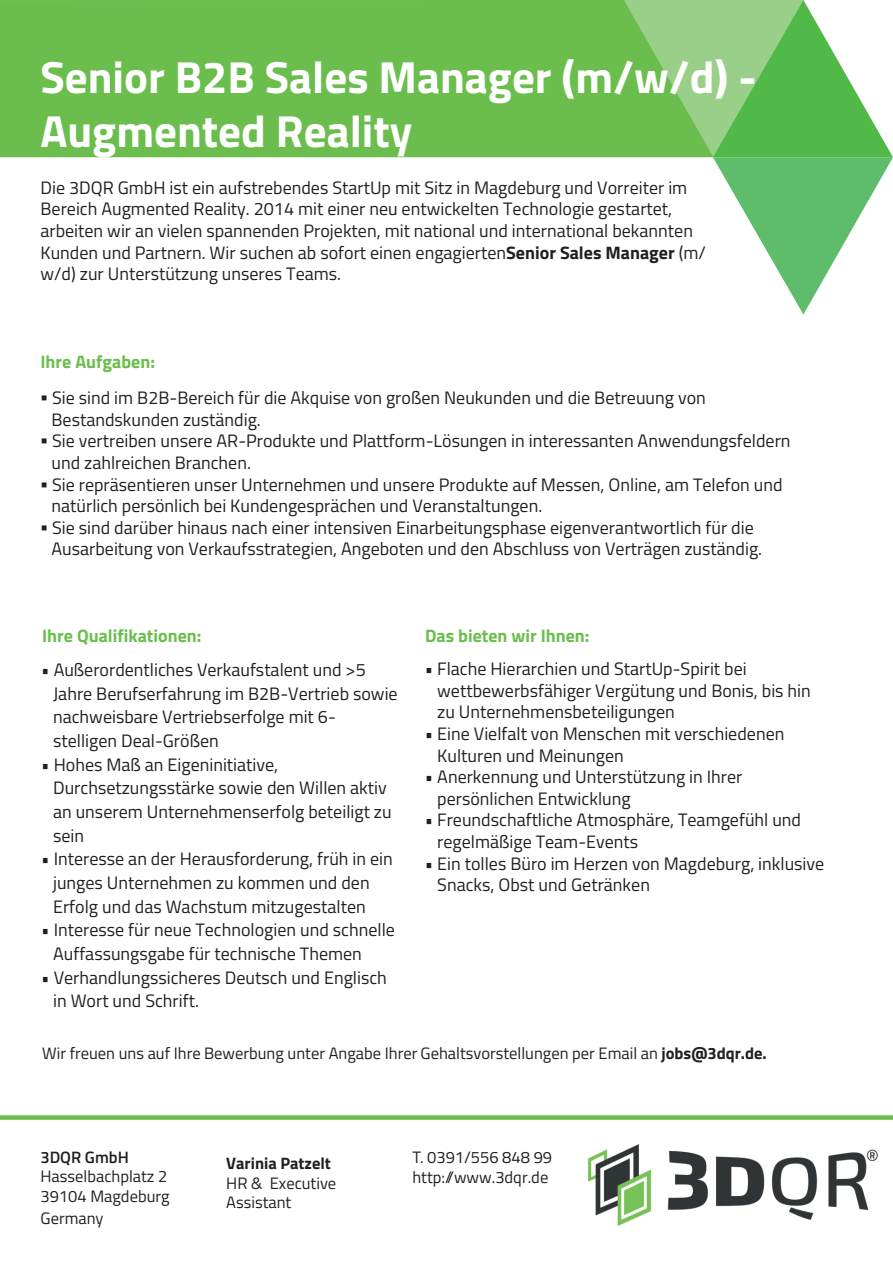
<style>
.page{position:relative;width:893px;height:1263px;background:#fff}
.page>*{position:absolute;margin:0;border:0;box-sizing:border-box;transform-origin:0 0}
.t1{font:700 45px/54px "Titillium Web";color:#fff}
.t2{font:18px/21.6px "Titillium Web";color:#231f20}
.t3{font:700 18px "Titillium Web";color:#6bbe4d}
.t4{font:16.5px/19.8px "Titillium Web";color:#231f20}
.t5{font:700 16.5px "Titillium Web";color:#231f20}
.t6{font:600 16.5px "Titillium Web";color:#231f20}
.s1{font-weight:700}
.s2{font-style:inherit}
</style>
<div class="page">
<div style="left:0;top:0;width:624px;height:157px;background:#6bbe4d"></div>
<svg style="left:624px;top:0;width:269px;height:314px"></svg>
<div style="left:0;top:1115px;width:893px;height:5px;background:#6bbe4d"></div>
<img style="left:589px;top:1144px;width:289px;height:81px">
<h1 class="t1" style="left:40px;top:48px;width:718px">Senior B2B Sales Manager (m/w/d) -<br>Augmented Reality</h1>
<p class="t2" style="left:40px;top:176px;width:667px">Die 3DQR GmbH ist ein aufstrebendes StartUp mit Sitz in Magdeburg und Vorreiter im Bereich Augmented Reality. 2014 mit einer neu entwickelten Technologie gestartet, arbeiten wir an vielen spannenden Projekten, mit national und international bekannten Kunden und Partnern. Wir suchen ab sofort einen engagierten <span class="s1">Senior Sales Manager</span> (m/ w/d) zur Unterstützung unseres Teams.</p>
<p class="t3" style="left:40px;top:348px;width:116px"><span class="s2">Ihre</span> Aufgaben:</p>
<p class="t2" style="left:52px;top:386px;width:656px;text-indent:-11px">▪ Sie sind im B2B-Bereich für die Akquise von großen Neukunden und die Betreuung von<br>Bestandskunden zuständig.</p>
<p class="t2" style="left:52px;top:429px;width:740px;text-indent:-11px">▪ Sie vertreiben unsere AR-Produkte und Plattform-Lösungen in interessanten Anwendungsfeldern und zahlreichen Branchen.</p>
<p class="t2" style="left:52px;top:473px;width:733px;text-indent:-11px">▪ Sie repräsentieren unser Unternehmen und unsere Produkte auf Messen, Online, am Telefon und natürlich persönlich bei Kundengesprächen und Veranstaltungen.</p>
<p class="t2" style="left:52px;top:516px;width:712px;text-indent:-11px">▪ Sie sind darüber hinaus nach einer intensiven Einarbeitungsphase eigenverantwortlich für die<br>Ausarbeitung von Verkaufsstrategien, Angeboten und den Abschluss von Verträgen zuständig.</p>
<p class="t3" style="left:42px;top:622px;width:161px"><span class="s2">Ihre</span> Qualifikationen:</p>
<p class="t2" style="left:53px;top:657px;width:346px;line-height:23.7px;text-indent:-12px"><span class="s2">•</span> Außerordentliches Verkaufstalent und &gt;5<br>Jahre Berufserfahrung im B2B-Vertrieb sowie nachweisbare Vertriebserfolge mit 6- stelligen Deal-Größen</p>
<p class="t2" style="left:53px;top:751px;width:340px;line-height:23.7px;text-indent:-12px"><span class="s2">•</span> Hohes Maß an Eigeninitiative,<br>Durchsetzungsstärke sowie den Willen aktiv an unserem Unternehmenserfolg beteiligt zu sein</p>
<p class="t2" style="left:53px;top:846px;width:341px;line-height:23.7px;text-indent:-12px"><span class="s2">•</span> Interesse an der Herausforderung, früh in ein junges Unternehmen zu kommen und den<br>Erfolg und das Wachstum mitzugestalten</p>
<p class="t2" style="left:53px;top:917px;width:343px;line-height:23.7px;text-indent:-12px"><span class="s2">•</span> Interesse für neue Technologien und schnelle<br>Auffassungsgabe für technische Themen</p>
<p class="t2" style="left:53px;top:964px;width:335px;line-height:23.7px;text-indent:-12px"><span class="s2">•</span> Verhandlungssicheres Deutsch und Englisch in Wort und Schrift.</p>
<p class="t3" style="left:425px;top:622px;width:166px">Das bieten wir <span class="s2">Ihnen</span>:</p>
<p class="t2" style="left:437px;top:657px;width:375px;text-indent:-12px"><span class="s2">•</span> Flache Hierarchien und StartUp-Spirit bei wettbewerbsfähiger Vergütung und Bonis, bis hin zu Unternehmensbeteiligungen</p>
<p class="t2" style="left:437px;top:722px;width:349px;text-indent:-12px"><span class="s2">•</span> Eine Vielfalt von Menschen mit verschiedenen<br>Kulturen und Meinungen</p>
<p class="t2" style="left:437px;top:765px;width:307px;text-indent:-12px"><span class="s2">•</span> Anerkennung und Unterstützung in Ihrer persönlichen Entwicklung</p>
<p class="t2" style="left:437px;top:808px;width:365px;text-indent:-12px"><span class="s2">•</span> Freundschaftliche Atmosphäre, Teamgefühl und regelmäßige Team-Events</p>
<p class="t2" style="left:437px;top:851px;width:389px;text-indent:-12px"><span class="s2">•</span> Ein tolles Büro im Herzen von Magdeburg, inklusive<br>Snacks, Obst und Getränken</p>
<p class="t4" style="left:42px;top:1042px;width:726px">Wir freuen uns auf <span class="s2">Ihre</span> Bewerbung unter Angabe <span class="s2">Ihrer</span> Gehaltsvorstellungen per Email an <span class="s1">jobs@3dqr.de.</span></p>
<p class="t6" style="left:40px;top:1144px;width:90px">3DQR GmbH</p>
<p class="t4" style="left:40px;top:1166px;width:131px">Hasselbachplatz 2<br>39104 Magdeburg</p>
<p class="t4" style="left:40px;top:1207px;width:64px">Germany</p>
<p class="t5" style="left:226px;top:1150px;width:106px">Varinia Patzelt</p>
<p class="t4" style="left:226px;top:1172px;width:112px">HR &amp; Executive<br>Assistant</p>
<p class="t4" style="left:412px;top:1146px;width:141px">T. 0391/556 848 99 http://www.3dqr.de</p>
</div>
